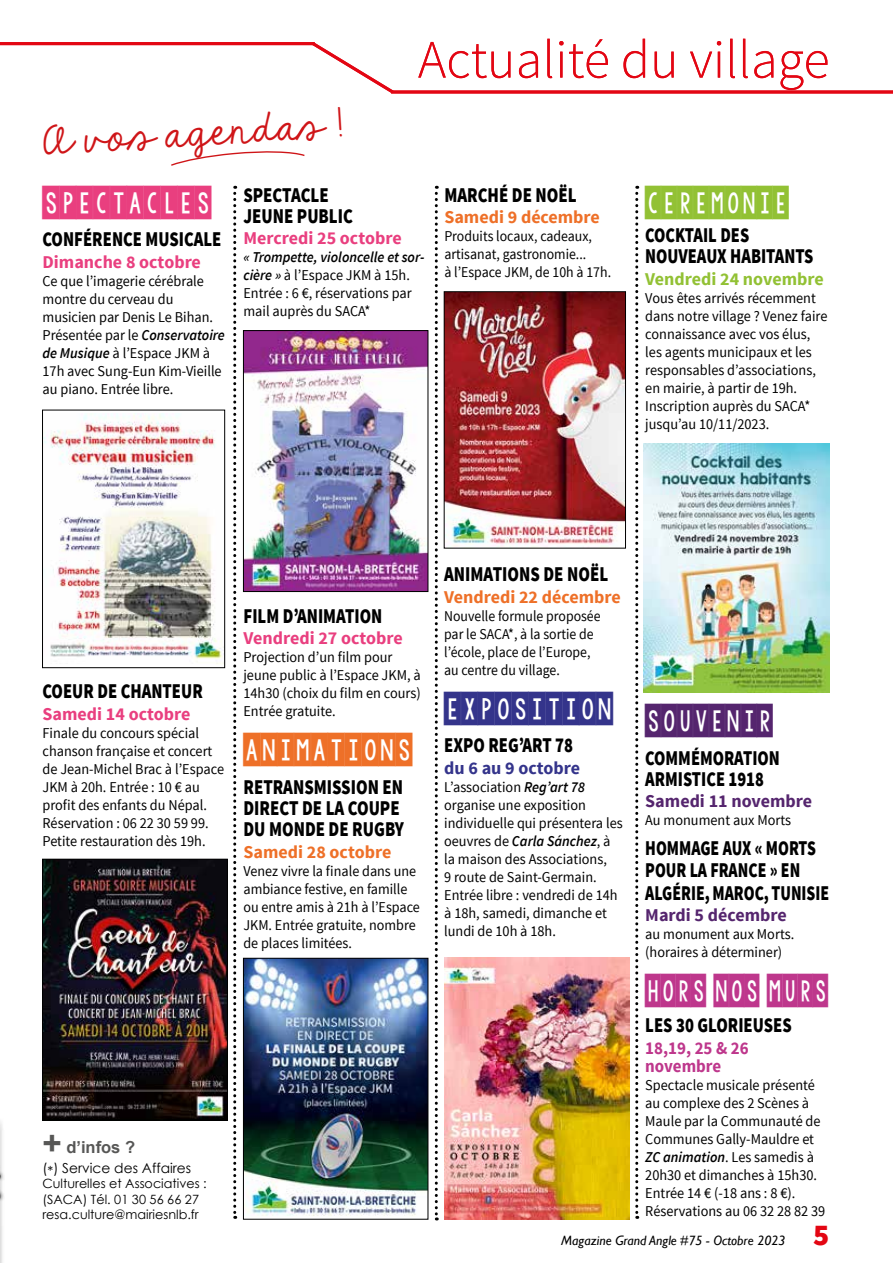
<style>
.page{position:relative;width:893px;height:1263px;background:#fff}
.page>*{position:absolute;margin:0;border:0;box-sizing:border-box;transform-origin:0 0}
.t1{font:300 54px "Source Sans Pro";color:#e30613}
.t2{font:45px "KG Defying Gravity";color:#be378c;scale:.81 1}
.t3{font:45px "KG Defying Gravity";color:#e93f7f;scale:.9 1}
.t4{font:45px "KG Defying Gravity";color:#ee7028;scale:.9 1}
.t5{font:45px "KG Defying Gravity";color:#34348b;scale:.9 1}
.t6{font:45px "KG Defying Gravity";color:#92c134;scale:.85 1}
.t7{font:45px "KG Defying Gravity";color:#55256e;scale:.85 1}
.t8{font:38.7px "KG The Fighter";color:#cf1518;scale:.89 1}
.t9{font:900 30px "Source Sans Pro";color:#e30613}
.t10{font:900 21px/21px "Source Sans Pro";color:#000;scale:.8 1}
.t11{font:900 21px "Source Sans Pro";color:#000;scale:.79 1}
.t12{font:900 21px/21px "Source Sans Pro";color:#000;scale:.78 1}
.t13{font:900 21px/22.5px "Source Sans Pro";color:#000;scale:.75 1}
.t14{font:700 18px "Source Sans Pro";color:#e93f7f}
.t15{font:700 18px "Source Sans Pro";color:#ee7028}
.t16{font:700 18px "Source Sans Pro";color:#55256e}
.t17{font:700 18px/18px "Source Sans Pro";color:#be378c;scale:.94 1}
.t18{font:700 18px "Source Sans Pro";color:#92c134}
.t19{font:700 18px "Source Sans Pro";color:#34348b}
.t20{font:700 16.5px "Arial";color:#575756}
.t21{font:15px/18px "Source Sans Pro";color:#000;scale:.95 1}
.t22{font:15px/18px "Source Sans Pro";color:#000;scale:.92 1}
.t23{font:15px/18px "Source Sans Pro";color:#000;scale:.94 1}
.t24{font:13.8px "Century Gothic";color:#000}
.t25{font:italic 13.5px "Gill Sans";color:#000}
.t26{font:12.75px/15.3px "Century Gothic";color:#000}
.s1{font-weight:600;font-style:italic}
.s2{font-size:33px}
</style>
<div class="page">
<div style="left:0;top:1077px;width:5px;height:186px;background:#f4f4f4"></div>
<svg style="left:0;top:1245px;width:1px;height:18px"></svg>
<div style="left:0;top:1079px;width:5px;height:166px;background:#000;opacity:.75"></div>
<img style="left:0;top:1119px;width:2px;height:99px">
<hr style="left:391px;top:91px;width:502px;height:3px;background:#e30613">
<hr style="left:0;top:42px;width:315px;height:3px;background:#e30613">
<hr style="left:391px;top:90px;width:502px;height:3px;background:#e30613">
<svg style="left:308px;top:42px;width:89px;height:52px"></svg>
<svg style="left:171px;top:151px;width:134px;height:15px"></svg>
<svg style="left:233px;top:186px;width:3px;height:1033px"></svg>
<svg style="left:435px;top:186px;width:3px;height:1034px"></svg>
<svg style="left:635px;top:186px;width:3px;height:1033px"></svg>
<img style="left:245px;top:332px;width:181px;height:258px">
<div style="left:243px;top:330px;width:185px;height:262px;border:1px solid #000"></div>
<img style="left:245px;top:960px;width:181px;height:256px">
<div style="left:243px;top:958px;width:185px;height:261px;border:1px solid #000"></div>
<img style="left:446px;top:293px;width:178px;height:253px">
<div style="left:444px;top:291px;width:182px;height:257px;border:1px solid #000"></div>
<img style="left:444px;top:957px;width:186px;height:262px">
<img style="left:644px;top:443px;width:185px;height:249px">
<img style="left:44px;top:413px;width:179px;height:251px">
<div style="left:42px;top:410px;width:183px;height:258px;border:1px solid #000"></div>
<img style="left:44px;top:861px;width:182px;height:257px">
<div style="left:42px;top:859px;width:186px;height:261px;border:1px solid #000"></div>
<h3 class="t8" style="left:42px;top:119px;width:339px;rotate:-4deg">A vos agendas !</h3>
<h1 class="t1" style="left:418px;top:27px;width:413px">Actualité du village</h1>
<h2 class="t3" style="left:43px;top:175px;width:189px">SPECTACLES</h2>
<h3 class="t11" style="left:43px;top:226px;width:228px">CONFÉRENCE MUSICALE</h3>
<p class="t14" style="left:43px;top:250px;width:160px">Dimanche 8 octobre</p>
<p class="t21" style="left:43px;top:272px;width:194px">Ce que l’imagerie cérébrale montre du cerveau du musicien par Denis Le Bihan.<br>Présentée par le <span class="s1">Conservatoire de Musique</span> à l’Espace JKM à<br>17h avec Sung-Eun Kim-Vieille au piano. Entrée libre.</p>
<h3 class="t10" style="left:243px;top:185px;width:138px">SPECTACLE<br>JEUNE PUBLIC</h3>
<p class="t14" style="left:243px;top:227px;width:160px">Mercredi 25 octobre</p>
<p class="t21" style="left:243px;top:248px;width:192px"><span class="s1">« Trompette, violoncelle et sor&shy;cière »</span> à l’Espace JKM à 15h.<br>Entrée : 6 €, réservations par mail auprès du SACA*</p>
<h3 class="t10" style="left:444px;top:185px;width:167px">MARCHÉ DE NOËL</h3>
<p class="t15" style="left:444px;top:206px;width:157px">Samedi 9 décembre</p>
<p class="t22" style="left:444px;top:227px;width:183px">Produits locaux, cadeaux, artisanat, gastronomie...<br>à l’Espace JKM, de 10h à 17h.</p>
<h2 class="t6" style="left:645px;top:175px;width:170px">CEREMONIE</h2>
<h3 class="t12" style="left:645px;top:226px;width:217px">COCKTAIL DES<br>NOUVEAUX HABITANTS</h3>
<p class="t18" style="left:645px;top:267px;width:180px">Vendredi 24 novembre</p>
<p class="t21" style="left:645px;top:289px;width:193px">Vous êtes arrivés récemment dans notre village ? Venez faire connaissance avec vos élus, les agents municipaux et les responsables d’associations, en mairie, à partir de 19h.<br>Inscription auprès du SACA* jusqu’au 10/11/2023.</p>
<h3 class="t11" style="left:43px;top:678px;width:204px">COEUR DE CHANTEUR</h3>
<p class="t14" style="left:43px;top:702px;width:149px">Samedi 14 octobre</p>
<p class="t21" style="left:43px;top:724px;width:193px">Finale du concours spécial chanson française et concert de Jean-Michel Brac à l’Espace<br>JKM à 20h. Entrée : 10 € au profit des enfants du Népal.<br>Réservation : 06 22 30 59 99.<br>Petite restauration dès 19h.</p>
<h3 class="t11" style="left:243px;top:602px;width:177px">FILM D’ANIMATION</h3>
<p class="t14" style="left:243px;top:627px;width:161px">Vendredi 27 octobre</p>
<p class="t21" style="left:243px;top:649px;width:188px">Projection d’un film pour jeune public à l’Espace JKM, à<br>14h30 (choix du film en cours)<br>Entrée gratuite.</p>
<h2 class="t4" style="left:243px;top:722px;width:189px">ANIMATIONS</h2>
<h3 class="t10" style="left:243px;top:777px;width:202px">RETRANSMISSION EN<br>DIRECT DE LA COUPE<br>DU MONDE DE RUGBY</h3>
<p class="t15" style="left:243px;top:840px;width:149px">Samedi 28 octobre</p>
<p class="t23" style="left:243px;top:862px;width:189px">Venez vivre la finale dans une ambiance festive, en famille ou entre amis à 21h à l’Espace<br>JKM. Entrée gratuite, nombre de places limitées.</p>
<p class="t20" style="left:42px;top:1135px;width:94px"><span class="s2">+</span> d’infos ?</p>
<p class="t24" style="left:42px;top:1158px;width:150px">(*) Service des Affaires</p>
<p class="t26" style="left:42px;top:1176px;width:166px">Culturelles et Associatives : (SACA) Tél. 01 30 56 66 27 resa.culture@mairiesnlb.fr</p>
<h3 class="t10" style="left:444px;top:565px;width:207px">ANIMATIONS DE NOËL</h3>
<p class="t15" style="left:444px;top:585px;width:178px">Vendredi 22 décembre</p>
<p class="t22" style="left:444px;top:607px;width:172px">Nouvelle formule proposée par le SACA*, à la sortie de l’école, place de l’Europe, au centre du village.</p>
<h2 class="t5" style="left:444px;top:681px;width:189px">EXPOSITION</h2>
<h3 class="t11" style="left:444px;top:732px;width:165px">EXPO REG’ART 78</h3>
<p class="t19" style="left:444px;top:756px;width:138px">du 6 au 9 octobre</p>
<p class="t21" style="left:444px;top:778px;width:189px">L’association <span class="s1">Reg’art 78 </span>organise une exposition individuelle qui présentera les oeuvres de <span class="s1">Carla Sánchez</span>, à la maison des Associations,<br>9 route de Saint-Germain.<br>Entrée libre : vendredi de 14h à 18h, samedi, dimanche et lundi de 10h à 18h.</p>
<h2 class="t7" style="left:645px;top:693px;width:152px">SOUVENIR</h2>
<h3 class="t12" style="left:645px;top:748px;width:174px">COMMÉMORATION<br>ARMISTICE 1918</h3>
<p class="t16" style="left:645px;top:790px;width:168px">Samedi 11 novembre</p>
<p class="t21" style="left:645px;top:812px;width:155px">Au monument aux Morts</p>
<h3 class="t13" style="left:645px;top:837px;width:247px">HOMMAGE AUX « MORTS<br>POUR LA FRANCE » EN<br>ALGÉRIE, MAROC, TUNISIE</h3>
<p class="t16" style="left:645px;top:904px;width:143px">Mardi 5 décembre</p>
<p class="t21" style="left:645px;top:926px;width:158px">au monument aux Morts. (horaires à déterminer)</p>
<h2 class="t2" style="left:645px;top:963px;width:227px">HORS NOS MURS</h2>
<h3 class="t11" style="left:645px;top:1011px;width:187px">LES 30 GLORIEUSES</h3>
<p class="t17" style="left:645px;top:1039px;width:112px">18,19, 25 &amp; 26 novembre</p>
<p class="t21" style="left:645px;top:1076px;width:191px">Spectacle musicale présenté au complexe des 2 Scènes à<br>Maule par la Communauté de<br>Communes Gally-Mauldre et<br><span class="s1">ZC animation</span>. Les samedis à<br>20h30 et dimanches à 15h30.<br>Entrée 14 € (-18 ans : 8 €).<br>Réservations au 06 32 28 82 39</p>
<p class="t25" style="left:561px;top:1233px;width:226px">Magazine Grand Angle #75 - Octobre 2023</p>
<h3 class="t9" style="left:813px;top:1216px;width:18px">5</h3>
</div>
